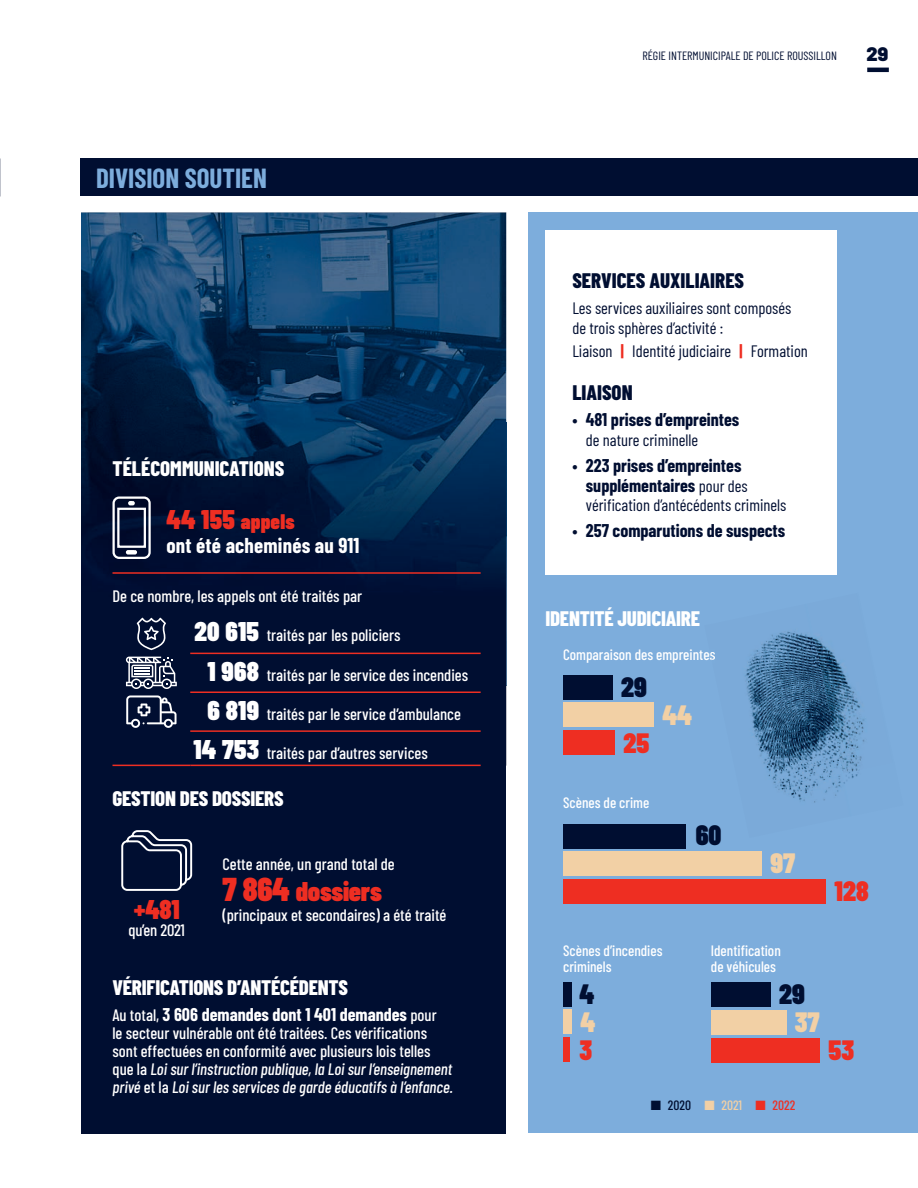
<style>
.page{position:relative;width:918px;height:1188px;background:#fff}
.page>*{position:absolute;margin:0;border:0;box-sizing:border-box;transform-origin:0 0}
.t1{font:900 27.9px "Barlow Condensed";color:#ee2e22}
.t2{font:900 27.9px "Barlow Condensed";color:#000e31}
.t3{font:900 27.9px "Barlow Condensed";color:#f2d0a5}
.t4{font:900 27px "Barlow Condensed";letter-spacing:-.01em;color:#ee2e22}
.t5{font:700 27px "Barlow Condensed";color:#7daddc}
.t6{font:800 21px "Barlow Condensed";letter-spacing:-.01em;color:#fff}
.t7{font:700 21px/24px "Barlow Condensed";letter-spacing:.01em;color:#fff}
.t8{font:800 21px "Barlow Condensed";color:#000e31}
.t9{font:900 19.5px "Barlow";color:#000e31}
.t10{font:700 18px/19.5px "Barlow Condensed";color:#000e31}
.t11{font:700 18px "Barlow Condensed";color:#fff}
.t12{font:500 16.5px/18px "Barlow Condensed";color:#fff}
.t13{font:16.5px/19.5px "Barlow Condensed";color:#000e31}
.t14{font:500 15px/16.5px "Barlow Condensed";color:#fff}
.t15{font:500 13.5px "Barlow Condensed";color:#000e31}
.t16{font:12px "Barlow Condensed";color:#000e31}
.s1{font-weight:900;font-size:27px;color:#ee2e22}
.s2{font-weight:900;color:#ee2e22}
.s3{font-weight:900;font-size:27px}
.s4{font-size:33px}
.s5{font-weight:500;font-size:16.5px}
.s6{font-style:italic}
.s7{font-weight:700;color:#ee2e22}
.s8{font-size:16.5px}
.s9{font-weight:400;font-size:16.5px}
.s10{color:#f2d0a5}
.s11{color:#ee2e22}
</style>
<div class="page">
<hr style="left:867px;top:68px;width:22px;height:4px;background:#000e31">
<div style="left:528px;top:213px;width:390px;height:920px;background:#7daddc"></div>
<div style="left:81px;top:159px;width:837px;height:37px;background:#000e31"></div>
<img style="left:81px;top:213px;width:425px;height:209px">
<img style="left:505px;top:422px;width:1px;height:263px">
<div style="left:81px;top:766px;width:424px;height:367px;background:#000e31"></div>
<div style="left:81px;top:685px;width:424px;height:81px;background:#000e31"></div>
<img style="left:81px;top:384px;width:424px;height:301px">
<hr style="left:112px;top:572px;width:369px;height:2px;background:#ee2e22">
<svg style="left:111px;top:495px;width:41px;height:65px"></svg>
<hr style="left:190px;top:653px;width:291px;height:1px;background:#ee2e22">
<hr style="left:190px;top:692px;width:291px;height:1px;background:#ee2e22">
<hr style="left:190px;top:730px;width:291px;height:2px;background:#ee2e22">
<hr style="left:112px;top:765px;width:78px;height:1px;background:#ee2e22">
<hr style="left:190px;top:765px;width:291px;height:1px;background:#ee2e22">
<svg style="left:135px;top:618px;width:32px;height:32px"></svg>
<svg style="left:126px;top:657px;width:51px;height:32px"></svg>
<svg style="left:126px;top:695px;width:51px;height:33px"></svg>
<svg style="left:121px;top:830px;width:72px;height:61px"></svg>
<div style="left:545px;top:230px;width:292px;height:345px;background:#fff"></div>
<div style="left:563px;top:730px;width:51px;height:25px;background:#ee2e22"></div>
<div style="left:563px;top:702px;width:90px;height:25px;background:#f2d0a5"></div>
<div style="left:563px;top:675px;width:49px;height:25px;background:#000e31"></div>
<div style="left:563px;top:879px;width:262px;height:25px;background:#ee2e22"></div>
<div style="left:563px;top:851px;width:199px;height:25px;background:#f2d0a5"></div>
<div style="left:563px;top:824px;width:123px;height:25px;background:#000e31"></div>
<div style="left:563px;top:1037px;width:6px;height:25px;background:#ee2e22"></div>
<div style="left:563px;top:1009px;width:8px;height:25px;background:#f2d0a5"></div>
<div style="left:563px;top:982px;width:8px;height:25px;background:#000e31"></div>
<div style="left:711px;top:1038px;width:108px;height:25px;background:#ee2e22"></div>
<div style="left:711px;top:1010px;width:76px;height:25px;background:#f2d0a5"></div>
<div style="left:711px;top:982px;width:59px;height:25px;background:#000e31"></div>
<img style="left:761px;top:631px;width:46px;height:15px">
<img style="left:807px;top:636px;width:40px;height:42px">
<img style="left:745px;top:646px;width:80px;height:43px">
<img style="left:747px;top:689px;width:78px;height:42px">
<img style="left:825px;top:678px;width:40px;height:85px">
<img style="left:754px;top:731px;width:89px;height:43px">
<img style="left:768px;top:774px;width:73px;height:29px">
<img style="left:843px;top:763px;width:17px;height:21px">
<img style="left:710px;top:652px;width:5px;height:8px">
<h2 class="t5" style="left:96px;top:159px;width:172px">DIVISION SOUTIEN</h2>
<p class="t6" style="left:112px;top:453px;width:173px">TÉLÉCOMMUNICATIONS</p>
<p class="t7" style="left:166px;top:508px;width:195px"><span class="s1">44 155</span> <span class="s2">appels<br></span>ont été acheminés au 911</p>
<p class="t12" style="left:112px;top:586px;width:251px">De ce nombre, les appels ont été traités par</p>
<p class="t12" style="left:194px;top:625px;width:208px"><span class="s3">20 615</span> traités par les policiers</p>
<p class="t12" style="left:207px;top:665px;width:262px"><span class="s3">1 968</span> traités par le service des incendies</p>
<p class="t12" style="left:207px;top:704px;width:255px"><span class="s3">6 819</span> traités par le service d’ambulance</p>
<p class="t12" style="left:193px;top:743px;width:236px"><span class="s3">14 753</span> traités par d’autres services</p>
<p class="t6" style="left:112px;top:783px;width:173px">GESTION DES DOSSIERS</p>
<h2 class="t4" style="left:134px;top:891px;width:47px">+481</h2>
<p class="t12" style="left:129px;top:920px;width:58px">qu’en 2021</p>
<p class="t12" style="left:223px;top:853px;width:174px">Cette année, un grand total de</p>
<h2 class="t4" style="left:223px;top:872px;width:161px"><span class="s4">7 864</span> dossiers</h2>
<p class="t12" style="left:223px;top:904px;width:225px">(principaux et secondaires) a été traité</p>
<p class="t6" style="left:112px;top:972px;width:237px">VÉRIFICATIONS D’ANTÉCÉDENTS</p>
<p class="t11" style="left:112px;top:1002px;width:326px"><span class="s5">Au total,</span> 3 606 demandes dont 1 401 demandes <span class="s5">pour</span></p>
<p class="t12" style="left:113px;top:1023px;width:342px">le secteur vulnérable ont été traitées. Ces vérifications sont effectuées en conformité avec plusieurs lois telles que la <span class="s6">Loi sur l’instruction publique, la Loi sur l’enseignement privé</span> et la <span class="s6">Loi sur les services de garde éducatifs à l’enfance.</span></p>
<p class="t16" style="left:643px;top:47px;width:196px">RÉGIE INTERMUNICIPALE DE POLICE ROUSSILLON</p>
<p class="t9" style="left:867px;top:39px;width:23px">29</p>
<p class="t8" style="left:572px;top:266px;width:173px">SERVICES AUXILIAIRES</p>
<p class="t13" style="left:572px;top:297px;width:220px">Les services auxiliaires sont composés de trois sphères d’activité :</p>
<p class="t13" style="left:572px;top:340px;width:237px">Liaison <span class="s7">|</span> Identité judiciaire <span class="s7">|</span> Formation</p>
<p class="t8" style="left:572px;top:378px;width:62px">LIAISON</p>
<p class="t10" style="left:572px;top:409px;width:168px"><span class="s8">•</span> 481 prises d’empreintes</p>
<p class="t13" style="left:586px;top:429px;width:114px">de nature criminelle</p>
<p class="t10" style="left:586px;top:455px;width:163px;text-indent:-13px"><span class="s8">•</span> 223 prises d’empreintes supplémentaires <span class="s9">pour des</span></p>
<p class="t13" style="left:586px;top:494px;width:202px">vérification d’antécédents criminels</p>
<p class="t10" style="left:572px;top:520px;width:214px"><span class="s8">•</span> 257 comparutions de suspects</p>
<p class="t6" style="left:545px;top:604px;width:156px">IDENTITÉ JUDICIAIRE</p>
<p class="t14" style="left:563px;top:645px;width:154px">Comparaison des empreintes</p>
<h1 class="t2" style="left:621px;top:667px;width:27px">29</h1>
<h1 class="t1" style="left:623px;top:723px;width:27px">25</h1>
<h1 class="t3" style="left:662px;top:695px;width:31px">44</h1>
<p class="t14" style="left:563px;top:793px;width:88px">Scènes de crime</p>
<h1 class="t2" style="left:696px;top:815px;width:27px">60</h1>
<h1 class="t3" style="left:770px;top:844px;width:26px">97</h1>
<h1 class="t1" style="left:835px;top:872px;width:36px">128</h1>
<p class="t14" style="left:563px;top:941px;width:101px">Scènes d’incendies criminels</p>
<h1 class="t2" style="left:579px;top:974px;width:16px">4</h1>
<h1 class="t3" style="left:580px;top:1002px;width:16px">4</h1>
<h1 class="t1" style="left:579px;top:1030px;width:14px">3</h1>
<p class="t14" style="left:711px;top:941px;width:71px">Identification de véhicules</p>
<h1 class="t2" style="left:779px;top:974px;width:27px">29</h1>
<h1 class="t3" style="left:795px;top:1002px;width:26px">37</h1>
<h1 class="t1" style="left:829px;top:1030px;width:27px">53</h1>
<p class="t15" style="left:651px;top:1095px;width:146px">■ 2020 <span class="s10">■ 2021</span> <span class="s11">■ 2022</span></p>
</div>
